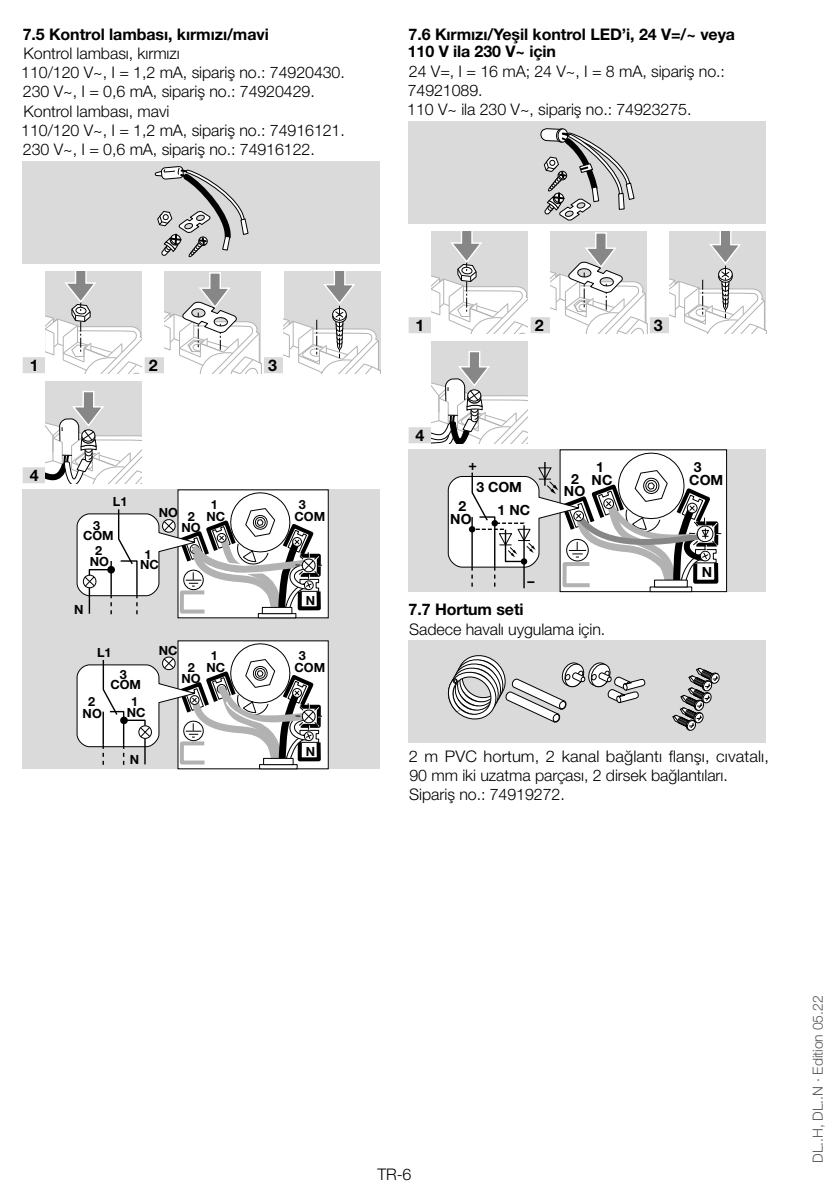
<style>
.page{position:relative;width:840px;height:1191px;background:#fff}
.page>*{position:absolute;margin:0;border:0;box-sizing:border-box;transform-origin:0 0}
.t1{font:300 16px/19.2px "Helvetica Neue LT Pro";letter-spacing:-.005em;color:#000}
.t2{font:700 16px "Helvetica Neue LT Pro";letter-spacing:-.005em;color:#000}
.t3{font:300 14px "Helvetica Neue LT Pro";letter-spacing:-.005em;color:#575756}
.t4{font:700 14px "Helvetica Neue LT Pro";color:#000}
.t5{font:700 12.6px "Helvetica Neue LT Pro";color:#000}
</style>
<div class="page">
<div style="left:23px;top:357px;width:22px;height:16px;background:#dadada"></div>
<div style="left:145px;top:357px;width:19px;height:16px;background:#dadada"></div>
<div style="left:264px;top:357px;width:19px;height:16px;background:#dadada"></div>
<div style="left:23px;top:467px;width:22px;height:16px;background:#dadada"></div>
<div style="left:23px;top:161px;width:357px;height:102px;background:#dadada"></div>
<svg style="left:154px;top:166px;width:95px;height:91px"></svg>
<svg style="left:45px;top:271px;width:97px;height:102px"></svg>
<svg style="left:164px;top:271px;width:97px;height:102px"></svg>
<svg style="left:283px;top:271px;width:97px;height:102px"></svg>
<svg style="left:45px;top:381px;width:97px;height:102px"></svg>
<div style="left:23px;top:489px;width:357px;height:280px;background:#dadada"></div>
<div style="left:178px;top:490px;width:150px;height:128px;background:#fff"></div>
<svg style="left:76px;top:489px;width:246px;height:127px"></svg>
<div style="left:178px;top:641px;width:150px;height:128px;background:#fff"></div>
<svg style="left:76px;top:640px;width:246px;height:128px"></svg>
<svg style="left:259px;top:764px;width:38px;height:5px"></svg>
<div style="left:263px;top:758px;width:30px;height:6px;background:#fff"></div>
<div style="left:263px;top:758px;width:30px;height:7px;border:1px solid #000"></div>
<svg style="left:258px;top:613px;width:38px;height:5px"></svg>
<div style="left:262px;top:607px;width:30px;height:6px;background:#fff"></div>
<div style="left:262px;top:607px;width:30px;height:7px;border:1px solid #000"></div>
<div style="left:408px;top:317px;width:23px;height:16px;background:#dadada"></div>
<div style="left:530px;top:317px;width:20px;height:16px;background:#dadada"></div>
<div style="left:649px;top:317px;width:20px;height:16px;background:#dadada"></div>
<div style="left:408px;top:427px;width:23px;height:16px;background:#dadada"></div>
<div style="left:408px;top:121px;width:357px;height:102px;background:#dadada"></div>
<svg style="left:540px;top:128px;width:95px;height:93px"></svg>
<svg style="left:431px;top:231px;width:96px;height:102px"></svg>
<svg style="left:550px;top:231px;width:96px;height:102px"></svg>
<svg style="left:669px;top:231px;width:96px;height:102px"></svg>
<svg style="left:431px;top:341px;width:96px;height:102px"></svg>
<div style="left:408px;top:449px;width:357px;height:143px;background:#dadada"></div>
<div style="left:559px;top:449px;width:167px;height:143px;border:1px solid #000"></div>
<div style="left:649px;top:586px;width:42px;height:6px;border:1px solid #000"></div>
<svg style="left:447px;top:449px;width:275px;height:141px"></svg>
<div style="left:408px;top:640px;width:357px;height:103px;background:#dadada"></div>
<svg style="left:672px;top:667px;width:48px;height:64px"></svg>
<svg style="left:447px;top:655px;width:198px;height:68px"></svg>
<p class="t2" style="left:23px;top:24px;width:247px">7.5 Kontrol lambası, kırmızı/mavi</p>
<p class="t1" style="left:21px;top:43px;width:325px">Kontrol lambası, kırmızı<br>110/120 V~, I = 1,2 mA, sipariş no.: 74920430.<br>230 V~, I = 0,6 mA, sipariş no.: 74920429.<br>Kontrol lambası, mavi<br>110/120 V~, I = 1,2 mA, sipariş no.: 74916121.<br>230 V~, I = 0,6 mA, sipariş no.: 74916122.</p>
<p class="t2" style="left:30px;top:356px;width:10px">1</p>
<p class="t2" style="left:149px;top:356px;width:10px">2</p>
<p class="t2" style="left:268px;top:356px;width:10px">3</p>
<p class="t2" style="left:30px;top:466px;width:10px">4</p>
<p class="t5" style="left:113px;top:494px;width:16px">L1</p>
<p class="t5" style="left:93px;top:517px;width:9px">3</p>
<p class="t5" style="left:83px;top:528px;width:32px">COM</p>
<p class="t5" style="left:210px;top:497px;width:9px">1</p>
<p class="t5" style="left:159px;top:505px;width:38px">NO 2</p>
<p class="t5" style="left:206px;top:509px;width:20px">NC</p>
<p class="t5" style="left:181px;top:519px;width:21px">NO</p>
<p class="t5" style="left:95px;top:543px;width:9px">2</p>
<p class="t5" style="left:90px;top:553px;width:21px">NO</p>
<p class="t5" style="left:144px;top:546px;width:9px">1</p>
<p class="t5" style="left:140px;top:557px;width:20px">NC</p>
<p class="t5" style="left:74px;top:602px;width:11px">N</p>
<p class="t5" style="left:97px;top:645px;width:16px">L1</p>
<p class="t5" style="left:159px;top:642px;width:20px">NC</p>
<p class="t5" style="left:210px;top:648px;width:9px">1</p>
<p class="t5" style="left:88px;top:694px;width:9px">2</p>
<p class="t5" style="left:83px;top:705px;width:21px">NO</p>
<p class="t5" style="left:120px;top:666px;width:9px">3</p>
<p class="t5" style="left:110px;top:677px;width:32px">COM</p>
<p class="t5" style="left:131px;top:694px;width:9px">1</p>
<p class="t5" style="left:127px;top:704px;width:20px">NC</p>
<p class="t5" style="left:130px;top:752px;width:11px">N</p>
<p class="t5" style="left:188px;top:659px;width:9px">2</p>
<p class="t5" style="left:206px;top:660px;width:20px">NC</p>
<p class="t5" style="left:181px;top:670px;width:21px">NO</p>
<p class="t5" style="left:299px;top:497px;width:9px">3</p>
<p class="t5" style="left:294px;top:509px;width:32px">COM</p>
<p class="t5" style="left:305px;top:592px;width:11px">N</p>
<p class="t5" style="left:299px;top:648px;width:9px">3</p>
<p class="t5" style="left:294px;top:660px;width:32px">COM</p>
<p class="t5" style="left:305px;top:743px;width:11px">N</p>
<p class="t2" style="left:408px;top:24px;width:193px">7.6 Kırmızı/Yeşil kontrol LED</p>
<p class="t2" style="left:621px;top:24px;width:115px">’i, 24 V=/~ veya</p>
<p class="t2" style="left:407px;top:42px;width:150px">110 V ila 230 V~ için</p>
<p class="t1" style="left:407px;top:61px;width:319px">24 V=, I = 16 mA; 24 V~, I = 8 mA, sipariş no.:<br>74921089.<br>110 V~ ila 230 V~, sipariş no.: 74923275.</p>
<p class="t2" style="left:415px;top:316px;width:10px">1</p>
<p class="t2" style="left:534px;top:316px;width:10px">2</p>
<p class="t2" style="left:653px;top:316px;width:10px">3</p>
<p class="t2" style="left:415px;top:426px;width:10px">4</p>
<p class="t4" style="left:468px;top:456px;width:10px">+</p>
<p class="t4" style="left:476px;top:478px;width:47px">3 COM</p>
<p class="t4" style="left:458px;top:497px;width:9px">2</p>
<p class="t4" style="left:497px;top:501px;width:34px">1 NC</p>
<p class="t4" style="left:450px;top:510px;width:23px">NO</p>
<p class="t4" style="left:527px;top:572px;width:8px">–</p>
<p class="t4" style="left:596px;top:458px;width:9px">1</p>
<p class="t4" style="left:571px;top:470px;width:9px">2</p>
<p class="t4" style="left:591px;top:471px;width:22px">NC</p>
<p class="t4" style="left:563px;top:482px;width:23px">NO</p>
<p class="t2" style="left:408px;top:600px;width:117px">7.7 Hortum seti</p>
<p class="t1" style="left:409px;top:619px;width:197px">Sadece havalı uygulama için.</p>
<p class="t4" style="left:693px;top:458px;width:9px">3</p>
<p class="t4" style="left:689px;top:471px;width:35px">COM</p>
<p class="t4" style="left:701px;top:564px;width:12px">N</p>
<p class="t1" style="left:408px;top:746px;width:361px">2 m PVC hortum, 2 kanal bağlantı flanşı, cıvatalı,<br>90 mm iki uzatma parçası, 2 dirsek bağlantıları.<br>Sipariş no.: 74919272.</p>
<p class="t1" style="left:377px;top:1164px;width:36px">TR-6</p>
<p class="t3" style="left:809px;top:1162px;width:168px;rotate:-90deg">DL..H, DL..N · Edition 05.22</p>
</div>
